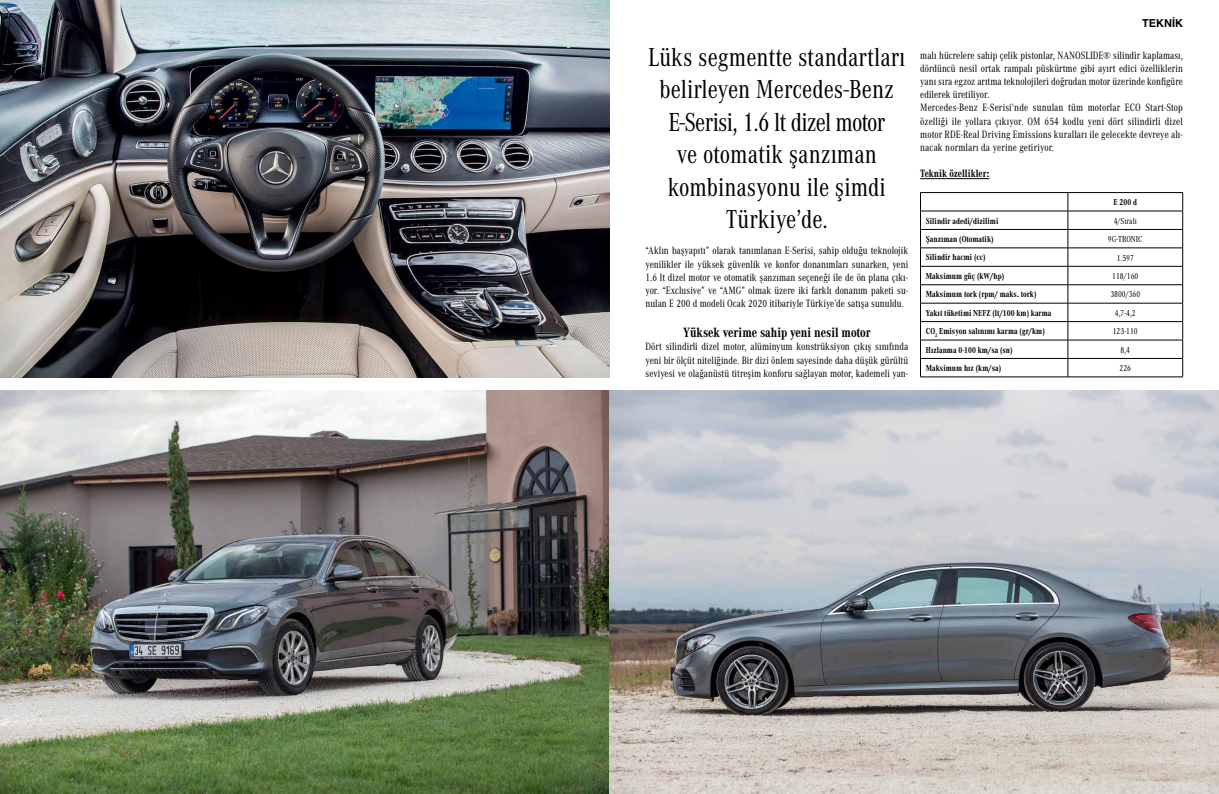
<style>
.page{position:relative;width:1219px;height:794px;background:#fff}
.page>*{position:absolute;margin:0;border:0;box-sizing:border-box;transform-origin:0 0}
.t1{font:27px/32.4px "Corporate A Con";color:#000;text-align:center}
.t2{font:700 14px "Corporate A Con";color:#000}
.t3{font:11px/13.2px "Corporate A Con";color:#000;text-align:justify}
.t4{font:700 11px "Corporate A Con";color:#000}
.t5{font:700 11px "Helvetica";color:#000}
.t6{font:700 9px "Corporate A Con";color:#000}
.t7{font:9px "Corporate A Con";color:#000}
</style>
<div class="page">
<img style="left:0;top:390px;width:1219px;height:404px">
<img style="left:0;top:0;width:609px;height:377px">
<hr style="left:920px;top:178px;width:69px;height:1px;background:#000">
<img style="left:609px;top:390px;width:1px;height:404px">
<svg style="left:1067px;top:193px;width:1px;height:184px"></svg>
<hr style="left:920px;top:192px;width:148px;height:1px;background:#000">
<hr style="left:1068px;top:192px;width:115px;height:1px;background:#000">
<hr style="left:920px;top:211px;width:148px;height:1px;background:#000">
<hr style="left:1068px;top:211px;width:115px;height:1px;background:#000">
<hr style="left:920px;top:229px;width:148px;height:1px;background:#000">
<hr style="left:1068px;top:229px;width:115px;height:1px;background:#000">
<hr style="left:920px;top:248px;width:148px;height:1px;background:#000">
<hr style="left:1068px;top:248px;width:115px;height:1px;background:#000">
<hr style="left:920px;top:266px;width:148px;height:1px;background:#000">
<hr style="left:1068px;top:266px;width:115px;height:1px;background:#000">
<hr style="left:920px;top:284px;width:148px;height:1px;background:#000">
<hr style="left:1068px;top:284px;width:115px;height:1px;background:#000">
<hr style="left:920px;top:303px;width:148px;height:1px;background:#000">
<hr style="left:1068px;top:303px;width:115px;height:1px;background:#000">
<hr style="left:920px;top:321px;width:148px;height:1px;background:#000">
<hr style="left:1068px;top:321px;width:115px;height:1px;background:#000">
<hr style="left:920px;top:340px;width:148px;height:1px;background:#000">
<hr style="left:1068px;top:340px;width:115px;height:1px;background:#000">
<hr style="left:920px;top:358px;width:148px;height:1px;background:#000">
<svg style="left:920px;top:193px;width:1px;height:184px"></svg>
<hr style="left:1068px;top:358px;width:115px;height:1px;background:#000">
<svg style="left:1182px;top:193px;width:1px;height:184px"></svg>
<hr style="left:920px;top:377px;width:148px;height:1px;background:#000">
<hr style="left:1068px;top:377px;width:115px;height:1px;background:#000">
<h1 class="t1" style="left:648px;top:41px;width:259px">Lüks segmentte standartları belirleyen Mercedes-Benz<br>E-Serisi, 1.6 lt dizel motor<br>ve otomatik şanzıman kombinasyonu ile şimdi<br>Türkiye’de.</h1>
<p class="t3" style="left:645px;top:244px;width:264px">“Aklın başyapıtı” olarak tanımlanan E-Serisi, sahip olduğu teknolojik yenilikler ile yüksek güvenlik ve konfor donanımları sunarken, yeni 1.6 lt dizel motor ve otomatik şanzıman seçeneği ile de ön plana çıkı&shy;yor. “Exclusive” ve “AMG” olmak üzere iki farklı donanım paketi su&shy;nulan E 200 d modeli Ocak 2020 itibariyle Türkiye’de satışa sunuldu.</p>
<p class="t2" style="left:683px;top:325px;width:189px">Yüksek verime sahip yeni nesil motor</p>
<p class="t3" style="left:645px;top:340px;width:264px">Dört silindirli dizel motor, alüminyum konstrüksiyon çıkış sınıfında yeni bir ölçüt niteliğinde. Bir dizi önlem sayesinde daha düşük gürültü seviyesi ve olağanüstü titreşim konforu sağlayan motor, kademeli yan-</p>
<p class="t5" style="left:1142px;top:14px;width:42px">TEKNİK</p>
<p class="t3" style="left:920px;top:48px;width:264px;text-align:left">malı hücrelere sahip çelik pistonlar, NANOSLIDE® silindir kaplaması, dördüncü nesil ortak rampalı püskürtme gibi ayırt edici özelliklerin yanı sıra egzoz arıtma teknolojileri doğrudan motor üzerinde konfigüre edilerek üretiliyor.<br>Mercedes-Benz E-Serisi’nde sunulan tüm motorlar ECO Start-Stop özelliği ile yollara çıkıyor. OM 654 kodlu yeni dört silindirli dizel motor RDE-Real Driving Emissions kuralları ile gelecekte devreye alı&shy;nacak normları da yerine getiriyor.</p>
<p class="t4" style="left:920px;top:168px;width:71px">Teknik özellikler:</p>
<p class="t6" style="left:1114px;top:197px;width:25px">E 200 d</p>
<p class="t6" style="left:926px;top:215px;width:74px">Silindir adedi/dizilimi</p>
<p class="t7" style="left:1114px;top:216px;width:25px">4/Sıralı</p>
<p class="t6" style="left:926px;top:234px;width:69px">Şanzıman (Otomatik)</p>
<p class="t7" style="left:1108px;top:234px;width:36px">9G-TRONIC</p>
<p class="t6" style="left:926px;top:252px;width:61px">Silindir hacmi (cc)</p>
<p class="t7" style="left:1117px;top:253px;width:19px">1.597</p>
<p class="t6" style="left:926px;top:271px;width:80px">Maksimum güç (kW/hp)</p>
<p class="t7" style="left:1112px;top:271px;width:28px">118/160</p>
<p class="t6" style="left:926px;top:289px;width:112px">Maksimum tork (rpm/ maks. tork)</p>
<p class="t7" style="left:1110px;top:289px;width:31px">3800/360</p>
<p class="t6" style="left:926px;top:308px;width:127px">Yakıt tüketimi NEFZ (lt/100 km) karma</p>
<p class="t7" style="left:1115px;top:308px;width:22px">4,7-4,2</p>
<p class="t6" style="left:926px;top:326px;width:120px">CO<sub>2</sub> Emisyon salınımı karma (gr/km)</p>
<p class="t7" style="left:1113px;top:326px;width:27px">123-110</p>
<p class="t6" style="left:926px;top:344px;width:88px">Hızlanma 0-100 km/sa (sn)</p>
<p class="t7" style="left:1120px;top:345px;width:11px">8,4</p>
<p class="t6" style="left:926px;top:363px;width:77px">Maksimum hız (km/sa)</p>
<p class="t7" style="left:1119px;top:363px;width:13px">226</p>
</div>
